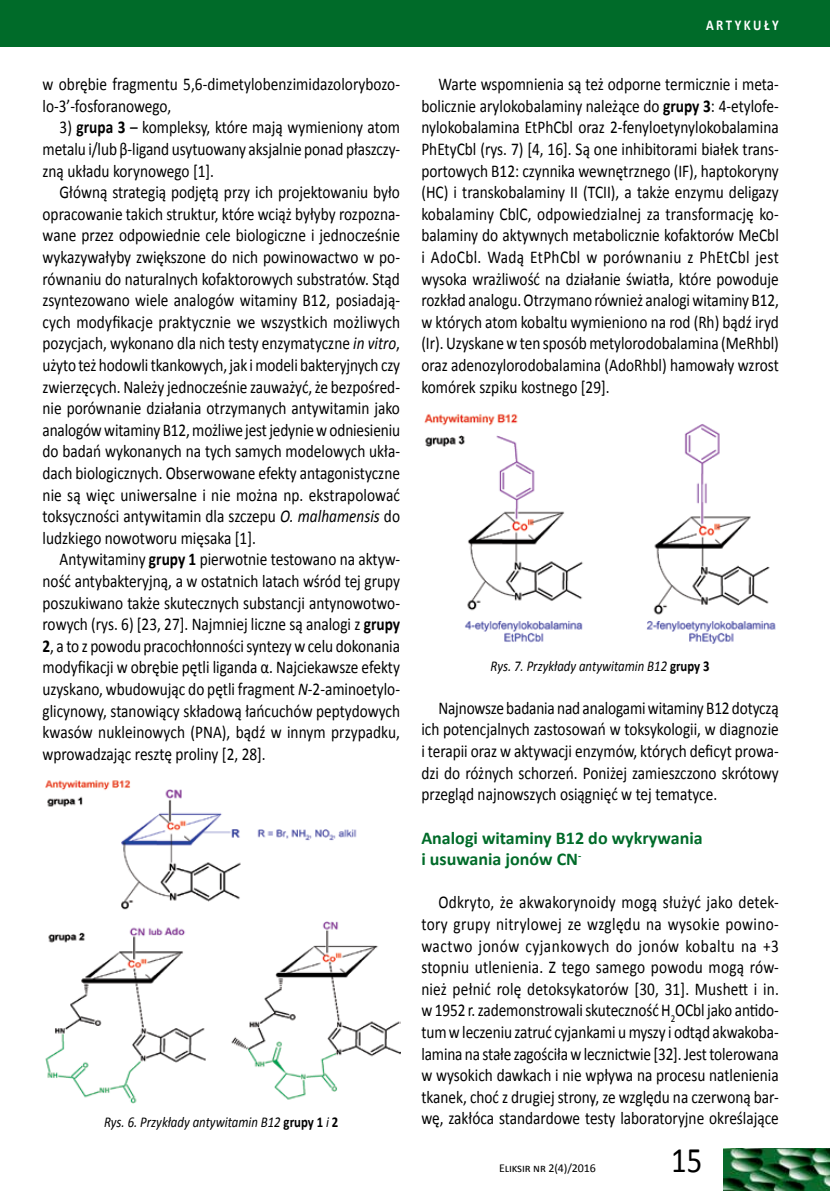
<style>
.page{position:relative;width:830px;height:1191px;background:#fff}
.page>*{position:absolute;margin:0;border:0;box-sizing:border-box;transform-origin:0 0}
.t1{font:36px "Calibri";color:#000;scale:.85 1}
.t2{font:18px/21.6px "Calibri";color:#000;text-align:justify;scale:.85 1}
.t3{font:700 18px/21.6px "Calibri";color:#006b29}
.t4{font:italic 15px "Calibri";color:#000;scale:.85 1}
.t5{font:700 15px "Calibri";letter-spacing:.2em;color:#fff;scale:.85 1}
.t6{font:12px "Calibri";letter-spacing:-.01em;color:#000}
.s1{font-weight:700}
.s2{font-style:italic}
.s3{font-weight:700;font-style:normal}
</style>
<div class="page">
<div style="left:0;top:0;width:829px;height:47px;background:#006b29"></div>
<img style="left:723px;top:1148px;width:106px;height:43px">
<img style="left:45px;top:780px;width:355px;height:324px">
<img style="left:424px;top:413px;width:352px;height:231px">
<p class="t2" style="left:43px;top:73px;width:422px">w obrębie fragmentu 5,6-dimetylobenzimidazolorybozo&shy;lo-3’-fosforanowego,</p>
<p class="t2" style="left:43px;top:117px;width:422px;text-indent:17px">3) <span class="s1">grupa 3</span> – kompleksy, które mają wymieniony atom metalu i/lub β-ligand usytuowany aksjalnie ponad płaszczy&shy;zną układu korynowego [1].</p>
<p class="t2" style="left:43px;top:181px;width:422px;text-indent:17px">Główną strategią podjętą przy ich projektowaniu było opracowanie takich struktur, które wciąż byłyby rozpozna&shy;wane przez odpowiednie cele biologiczne i jednocześnie wykazywałyby zwiększone do nich powinowactwo w po&shy;równaniu do naturalnych kofaktorowych substratów. Stąd zsyntezowano wiele analogów witaminy B12, posiadają&shy;cych modyfikacje praktycznie we wszystkich możliwych pozycjach, wykonano dla nich testy enzymatyczne <span class="s2">in vitro</span>, użyto też hodowli tkankowych, jak i modeli bakteryjnych czy zwierzęcych. Należy jednocześnie zauważyć, że bezpośred&shy;nie porównanie działania otrzymanych antywitamin jako analogów witaminy B12, możliwe jest jedynie w odniesieniu do badań wykonanych na tych samych modelowych ukła&shy;dach biologicznych. Obserwowane efekty antagonistyczne nie są więc uniwersalne i nie można np. ekstrapolować toksyczności antywitamin dla szczepu <span class="s2">O. malhamensis</span> do ludzkiego nowotworu mięsaka [1].</p>
<p class="t2" style="left:43px;top:549px;width:422px;text-indent:17px">Antywitaminy <span class="s1">grupy 1</span> pierwotnie testowano na aktyw&shy;ność antybakteryjną, a w ostatnich latach wśród tej grupy poszukiwano także skutecznych substancji antynowotwo&shy;rowych (rys. 6) [23, 27]. Najmniej liczne są analogi z <span class="s1">grupy 2</span>, a to z powodu pracochłonności syntezy w celu dokonania modyfikacji w obrębie pętli liganda α. Najciekawsze efekty uzyskano, wbudowując do pętli fragment <span class="s2">N</span>-2-aminoetylo&shy;glicynowy, stanowiący składową łańcuchów peptydowych kwasów nukleinowych (PNA), bądź w innym przypadku, wprowadzając resztę proliny [2, 28].</p>
<p class="t4" style="left:104px;top:1111px;width:277px">Rys. 6. Przykłady antywitamin B12 <span class="s3">grupy 1</span> i <span class="s3">2</span></p>
<p class="t5" style="left:705px;top:16px;width:87px">ARTYKUŁY</p>
<p class="t2" style="left:421px;top:73px;width:422px;text-indent:17px">Warte wspomnienia są też odporne termicznie i meta&shy;bolicznie arylokobalaminy należące do <span class="s1">grupy 3</span>: 4-etylofe&shy;nylokobalamina EtPhCbl oraz 2-fenyloetynylokobalamina PhEtyCbl (rys. 7) [4, 16]. Są one inhibitorami białek trans&shy;portowych B12: czynnika wewnętrznego (IF), haptokoryny (HC) i transkobalaminy II (TCII), a także enzymu deligazy kobalaminy CblC, odpowiedzialnej za transformację ko&shy;balaminy do aktywnych metabolicznie kofaktorów MeCbl i AdoCbl. Wadą EtPhCbl w porównaniu z PhEtCbl jest wysoka wrażliwość na działanie światła, które powoduje rozkład analogu. Otrzymano również analogi witaminy B12, w których atom kobaltu wymieniono na rod (Rh) bądź iryd (Ir). Uzyskane w ten sposób metylorodobalamina (MeRhbl) oraz adenozylorodobalamina (AdoRhbl) hamowały wzrost komórek szpiku kostnego [29].</p>
<p class="t4" style="left:490px;top:655px;width:259px">Rys. 7. Przykłady antywitamin B12 <span class="s3">grupy 3</span></p>
<p class="t2" style="left:421px;top:697px;width:422px;text-indent:17px">Najnowsze badania nad analogami witaminy B12 dotyczą ich potencjalnych zastosowań w toksykologii, w diagnozie i terapii oraz w aktywacji enzymów, których deficyt prowa&shy;dzi do różnych schorzeń. Poniżej zamieszczono skrótowy przegląd najnowszych osiągnięć w tej tematyce.</p>
<p class="t3" style="left:421px;top:826px;width:283px">Analogi witaminy B12 do wykrywania i usuwania jonów CN<sup>-</sup></p>
<p class="t2" style="left:421px;top:891px;width:422px;text-indent:17px">Odkryto, że akwakorynoidy mogą służyć jako detek&shy;tory grupy nitrylowej ze względu na wysokie powino&shy;wactwo jonów cyjankowych do jonów kobaltu na +3 stopniu utlenienia. Z tego samego powodu mogą rów&shy;nież pełnić rolę detoksykatorów [30, 31]. Mushett i in. w 1952 r. zademonstrowali skuteczność H<sub>2</sub>OCbl jako antido&shy;tum w leczeniu zatruć cyjankami u myszy i odtąd akwakoba&shy;lamina na stałe zagościła w lecznictwie [32]. Jest tolerowana w wysokich dawkach i nie wpływa na procesu natlenienia tkanek, choć z drugiej strony, ze względu na czerwoną bar&shy;wę, zakłóca standardowe testy laboratoryjne określające</p>
<p class="t6" style="left:499px;top:1160px;width:98px">Eliksir nr 2(4)/2016</p>
<h1 class="t1" style="left:671px;top:1137px;width:38px">15</h1>
</div>
